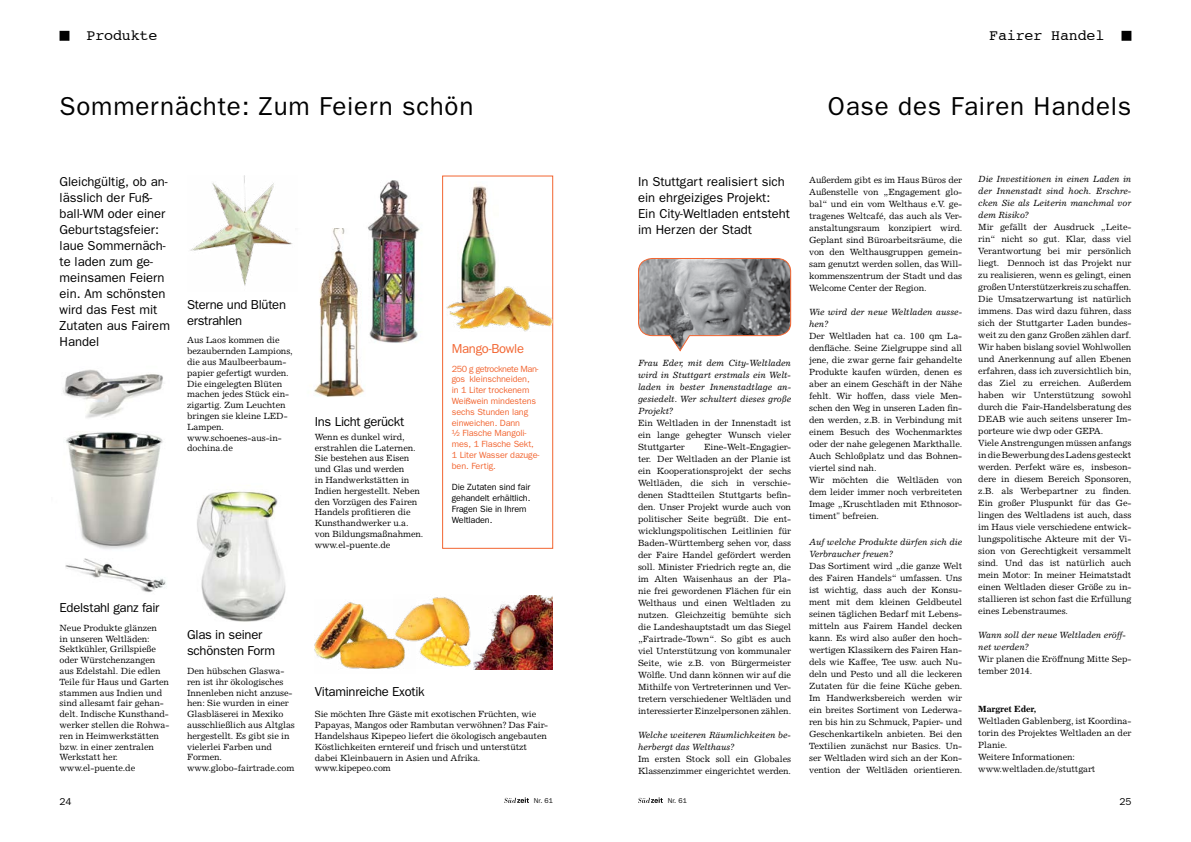
<style>
.page{position:relative;width:1191px;height:842px;background:#fff}
.page>*{position:absolute;margin:0;border:0;box-sizing:border-box;transform-origin:0 0}
.t1{font:26px "Franklin Gothic";letter-spacing:.03em;color:#000}
.t2{font:15px "Courier";letter-spacing:-.01em;color:#000}
.t3{font:13px/16px "Franklin Gothic";color:#000}
.t4{font:13px/16px "Franklin Gothic";letter-spacing:-.02em;color:#000}
.t5{font:13px "Franklin Gothic";letter-spacing:-.02em;color:#f26531}
.t6{font:10px "Franklin Gothic";color:#000}
.t7{font:9px/12px "Excelsior";letter-spacing:-.01em;color:#000}
.t8{font:italic 9px/12px "Excelsior";letter-spacing:-.01em;color:#000}
.t9{font:9px/10.8px "Franklin Gothic";letter-spacing:-.01em;color:#f26531}
.t10{font:9px/10.8px "Franklin Gothic";letter-spacing:-.01em;color:#000}
.t11{font:700 9px "Excelsior";letter-spacing:-.01em;color:#000}
.t12{font:7px "Franklin Gothic";color:#000}
</style>
<div class="page">
<div style="left:60px;top:31px;width:9px;height:9px;background:#000"></div>
<div style="left:60px;top:31px;width:9px;height:10px;border:1px solid #000"></div>
<div style="left:1122px;top:31px;width:9px;height:9px;background:#000"></div>
<div style="left:1121px;top:31px;width:10px;height:10px;border:1px solid #000"></div>
<svg style="left:638px;top:797px;width:25px;height:6px"></svg>
<svg style="left:504px;top:797px;width:25px;height:6px"></svg>
<svg style="left:638px;top:258px;width:153px;height:94px"></svg>
<div style="left:442px;top:176px;width:111px;height:373px;border:1px solid #f26531"></div>
<img style="left:415px;top:595px;width:138px;height:74px">
<img style="left:314px;top:228px;width:50px;height:169px">
<img style="left:363px;top:180px;width:57px;height:165px">
<img style="left:66px;top:432px;width:97px;height:117px">
<img style="left:63px;top:369px;width:100px;height:49px">
<img style="left:65px;top:558px;width:101px;height:35px">
<img style="left:461px;top:186px;width:35px;height:100px">
<img style="left:197px;top:491px;width:89px;height:131px">
<img style="left:190px;top:176px;width:103px;height:110px">
<img style="left:446px;top:286px;width:107px;height:45px">
<img style="left:315px;top:602px;width:100px;height:67px">
<h2 class="t2" style="left:86px;top:24px;width:72px">Produkte</h2>
<h1 class="t1" style="left:60px;top:91px;width:415px">Sommernächte: Zum Feiern schön</h1>
<h3 class="t3" style="left:60px;top:174px;width:112px">Gleichgültig, ob an&shy;lässlich der Fuß&shy;ball-WM oder einer<br>Geburtstagsfeier: laue Sommernäch&shy;te laden zum ge&shy;meinsamen Feiern ein. Am schönsten wird das Fest mit<br>Zutaten aus Fairem<br>Handel</h3>
<h3 class="t4" style="left:187px;top:296px;width:100px">Sterne und Blüten erstrahlen</h3>
<p class="t7" style="left:187px;top:335px;width:107px;line-height:10.8px">Aus Laos kommen die bezaubernden Lampions, die aus Maulbeerbaum&shy;papier gefertigt wurden.<br>Die eingelegten Blüten machen jedes Stück ein&shy;zigartig. Zum Leuchten bringen sie kleine LED-<br>Lampen. www.schoenes-aus-in&shy;dochina.de</p>
<h3 class="t4" style="left:315px;top:413px;width:91px">Ins Licht gerückt</h3>
<p class="t7" style="left:315px;top:431px;width:110px;line-height:10.8px">Wenn es dunkel wird, erstrahlen die Laternen.<br>Sie bestehen aus Eisen und Glas und werden<br>in Handwerkstätten in<br>Indien hergestellt. Neben den Vorzügen des Fairen<br>Handels profitieren die<br>Kunsthandwerker u.a. von Bildungsmaßnahmen. www.el-puente.de</p>
<h3 class="t5" style="left:452px;top:341px;width:74px">Mango-Bowle</h3>
<p class="t9" style="left:452px;top:363px;width:89px">250 g getrocknete Man&shy;gos kleinschneiden,<br>in 1 Liter trockenem<br>Weißwein mindestens sechs Stunden lang einweichen. Dann<br>½ Flasche Mangoli&shy;mes, 1 Flasche Sekt,<br>1 Liter Wasser dazuge&shy;ben. Fertig.</p>
<p class="t10" style="left:452px;top:482px;width:80px">Die Zutaten sind fair gehandelt erhältlich.<br>Fragen Sie in Ihrem<br>Weltladen.</p>
<h3 class="t4" style="left:60px;top:599px;width:101px">Edelstahl ganz fair</h3>
<p class="t7" style="left:60px;top:622px;width:111px;line-height:10.8px">Neue Produkte glänzen<br>in unseren Weltläden:<br>Sektkühler, Grillspieße oder Würstchenzangen aus Edelstahl. Die edlen<br>Teile für Haus und Garten stammen aus Indien und sind allesamt fair gehan&shy;delt. Indische Kunsthand&shy;werker stellen die Rohwa&shy;ren in Heimwerkstätten bzw. in einer zentralen<br>Werkstatt her. www.el-puente.de</p>
<h3 class="t4" style="left:187px;top:626px;width:90px">Glas in seiner schönsten Form</h3>
<p class="t7" style="left:187px;top:665px;width:109px;line-height:10.8px">Den hübschen Glaswa&shy;ren ist ihr ökologisches<br>Innenleben nicht anzuse&shy;hen: Sie wurden in einer<br>Glasbläserei in Mexiko ausschließlich aus Altglas hergestellt. Es gibt sie in vielerlei Farben und<br>Formen. www.globo-fairtrade.com</p>
<h3 class="t4" style="left:315px;top:683px;width:111px">Vitaminreiche Exotik</h3>
<p class="t7" style="left:315px;top:709px;width:235px;line-height:10.8px">Sie möchten Ihre Gäste mit exotischen Früchten, wie Papayas, Mangos oder Rambutan verwöhnen? Das Fair-Handelshaus Kipepeo liefert die ökologisch angebauten Köstlichkeiten erntereif und frisch und unterstützt dabei Kleinbauern in Asien und Afrika. www.kipepeo.com</p>
<h2 class="t2" style="left:989px;top:24px;width:117px">Fairer Handel</h2>
<h1 class="t1" style="left:828px;top:91px;width:305px">Oase des Fairen Handels</h1>
<h3 class="t3" style="left:638px;top:174px;width:154px">In Stuttgart realisiert sich ein ehrgeiziges Projekt:<br>Ein City-Weltladen entsteht im Herzen der Stadt</h3>
<p class="t8" style="left:638px;top:357px;width:155px;text-align:justify">Frau Eder, mit dem City-Weltladen wird in Stuttgart erstmals ein Welt&shy;laden in bester Innenstadtlage an&shy;gesiedelt. Wer schultert dieses große Projekt?</p>
<p class="t7" style="left:638px;top:417px;width:155px;text-align:justify">Ein Weltladen in der Innenstadt ist ein lange gehegter Wunsch vieler Stuttgarter</p>
<p class="t7" style="left:638px;top:441px;width:155px;text-align:justify;text-indent:66px">Eine-Welt-Engagier&shy;ter. Der Weltladen an der Planie ist ein Kooperationsprojekt der sechs Weltläden, die sich in verschie&shy;denen Stadtteilen Stuttgarts befin&shy;den. Unser Projekt wurde auch von politischer Seite begrüßt. Die ent&shy;wicklungspolitischen Leitlinien für Baden-Württemberg sehen vor, dass der Faire Handel gefördert werden soll. Minister Friedrich regte an, die im Alten Waisenhaus an der Pla&shy;nie frei gewordenen Flächen für ein Welthaus und einen Weltladen zu nutzen. Gleichzeitig bemühte sich die Landeshauptstadt um das Siegel „Fairtrade-Town“. So gibt es auch viel Unterstützung von kommunaler Seite, wie z.B. von Bürgermeister Wölfle. Und dann können wir auf die Mithilfe von Vertreterinnen und Ver&shy;tretern verschiedener Weltläden und interessierter Einzelpersonen zählen.</p>
<p class="t8" style="left:638px;top:729px;width:155px">Welche weiteren Räumlichkeiten be&shy;herbergt das Welthaus?</p>
<p class="t7" style="left:638px;top:753px;width:155px">Im ersten Stock soll ein Globales<br>Klassenzimmer eingerichtet werden.</p>
<p class="t7" style="left:809px;top:173px;width:155px;text-align:justify">Außerdem gibt es im Haus Büros der Außenstelle von „Engagement glo&shy;bal“ und ein vom Welthaus e.V. ge&shy;tragenes Weltcafé, das auch als Ver&shy;anstaltungsraum konzipiert wird.<br>Geplant sind Büroarbeitsräume, die von den Welthausgruppen gemein&shy;sam genutzt werden sollen, das Will&shy;kommenszentrum der Stadt und das Welcome Center der Region.</p>
<p class="t8" style="left:809px;top:305px;width:155px">Wie wird der neue Weltladen ausse&shy;hen?</p>
<p class="t7" style="left:809px;top:329px;width:155px">Der Weltladen hat ca. 100 qm La&shy;denfläche. Seine Zielgruppe sind all jene, die zwar gerne fair gehandelte<br>Produkte kaufen würden, denen es aber an einem Geschäft in der Nähe fehlt. Wir hoffen, dass viele Men&shy;schen den Weg in unseren Laden fin&shy;den werden, z.B. in Verbindung mit einem Besuch des Wochenmarktes oder der nahe gelegenen Markthalle.<br>Auch Schloßplatz und das Bohnen&shy;viertel sind nah.<br>Wir möchten die Weltläden von dem leider immer noch verbreiteten<br>Image „Kruschtladen mit Ethnosor&shy;timent" befreien.</p>
<p class="t8" style="left:809px;top:535px;width:155px">Auf welche Produkte dürfen sich die<br>Verbraucher freuen?</p>
<p class="t7" style="left:809px;top:559px;width:155px;text-align:justify">Das Sortiment wird „die ganze Welt des Fairen Handels“ umfassen. Uns ist wichtig, dass auch der Konsu&shy;ment mit dem kleinen Geldbeutel seinen täglichen Bedarf mit Lebens&shy;mitteln aus Fairem Handel decken kann. Es wird also außer den hoch&shy;wertigen Klassikern des Fairen Han&shy;dels wie Kaffee, Tee usw. auch Nu&shy;deln und Pesto und all die leckeren Zutaten für die feine Küche geben.<br>Im Handwerksbereich werden wir ein breites Sortiment von Lederwa&shy;ren bis hin zu Schmuck, Papier- und Geschenkartikeln anbieten. Bei den Textilien zunächst nur Basics. Un&shy;ser Weltladen wird sich an der Kon&shy;vention der Weltläden orientieren.</p>
<p class="t8" style="left:978px;top:173px;width:155px;text-align:justify">Die Investitionen in einen Laden in der Innenstadt sind hoch. Erschre&shy;cken Sie als Leiterin manchmal vor dem Risiko?</p>
<p class="t7" style="left:978px;top:221px;width:155px">Mir gefällt der Ausdruck „Leite&shy;rin“ nicht so gut. Klar, dass viel Verantwortung bei mir persönlich liegt. Dennoch ist das Projekt nur zu realisieren, wenn es gelingt, einen großen Unterstützerkreis zu schaffen.<br>Die Umsatzerwartung ist natürlich immens. Das wird dazu führen, dass sich der Stuttgarter Laden bundes&shy;weit zu den ganz Großen zählen darf.<br>Wir haben bislang soviel Wohlwollen und Anerkennung auf allen Ebenen erfahren, dass ich zuversichtlich bin, das Ziel zu erreichen. Außerdem haben wir Unterstützung sowohl durch die Fair-Handelsberatung des DEAB wie auch seitens unserer Im&shy;porteure wie dwp oder GEPA.<br>Viele Anstrengungen müssen anfangs in die Bewerbung des Ladens gesteckt werden. Perfekt wäre es, insbeson&shy;dere in diesem Bereich Sponsoren, z.B. als Werbepartner zu finden.<br>Ein großer Pluspunkt für das Ge&shy;lingen des Weltladens ist auch, dass im Haus viele verschiedene entwick&shy;lungspolitische Akteure mit der Vi&shy;sion von Gerechtigkeit versammelt sind. Und das ist natürlich auch mein Motor: In meiner Heimatstadt einen Weltladen dieser Größe zu in&shy;stallieren ist schon fast die Erfüllung eines Lebenstraumes.</p>
<p class="t8" style="left:978px;top:629px;width:149px">Wann soll der neue Weltladen eröff&shy;net werden?</p>
<p class="t7" style="left:978px;top:653px;width:155px">Wir planen die Eröffnung Mitte Sep&shy;tember 2014.</p>
<p class="t11" style="left:978px;top:704px;width:59px">Margret Eder,</p>
<p class="t7" style="left:978px;top:715px;width:155px">Weltladen Gablenberg, ist Koordina&shy;torin des Projektes Weltladen an der<br>Planie.<br>Weitere Informationen: www.weltladen.de/stuttgart</p>
<p class="t6" style="left:60px;top:796px;width:13px">24</p>
<p class="t12" style="left:534px;top:796px;width:21px">Nr. 61</p>
<p class="t12" style="left:668px;top:796px;width:21px">Nr. 61</p>
<p class="t6" style="left:1119px;top:796px;width:13px">25</p>
</div>
